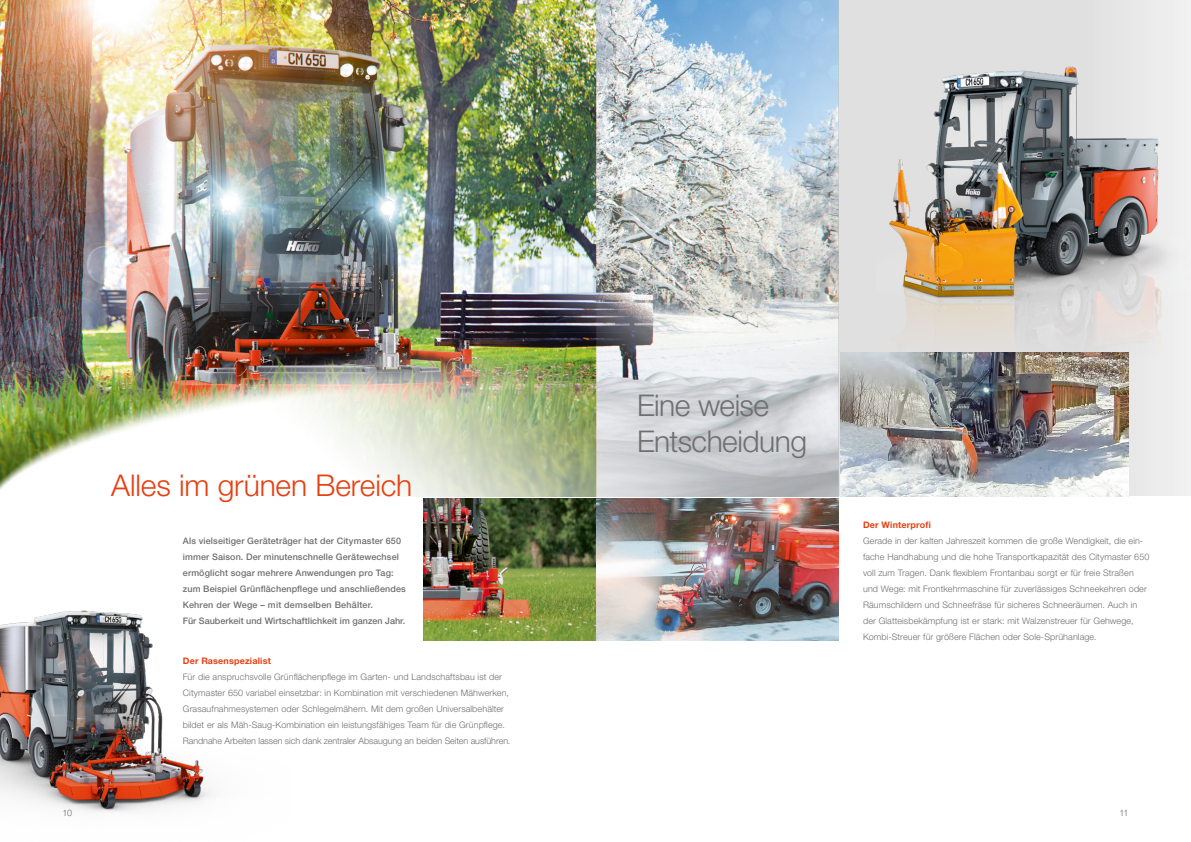
<style>
.page{position:relative;width:1191px;height:842px;background:#fff}
.page>*{position:absolute;margin:0;border:0;box-sizing:border-box;transform-origin:0 0}
.t1{font:300 30px/36px "Helvetica Neue LT Std";letter-spacing:-.02em;color:#706f6f}
.t2{font:300 30px "Helvetica Neue LT Std";letter-spacing:-.005em;color:#e74011}
.t3{font:300 9px/16px "Helvetica Neue LT Std";letter-spacing:.01em;color:#706f6f}
.t4{font:500 9px/16px "Helvetica Neue LT Std";letter-spacing:.01em;color:#706f6f}
.t5{font:700 9px "Helvetica Neue LT Std";letter-spacing:.02em;color:#e74011}
</style>
<div class="page">
<img style="left:0;top:0;width:838px;height:288px">
<div style="left:838px;top:0;width:353px;height:496px;background:linear-gradient(to right,#dedddd,#e9e8e8)"></div>
<img style="left:0;top:288px;width:838px;height:226px">
<img style="left:595px;top:498px;width:243px;height:142px">
<img style="left:424px;top:498px;width:171px;height:142px">
<img style="left:0;top:610px;width:212px;height:202px">
<img style="left:876px;top:49px;width:315px;height:332px">
<img style="left:840px;top:352px;width:288px;height:144px">
<h1 class="t2" style="left:111px;top:467px;width:302px">Alles im grünen Bereich</h1>
<p class="t4" style="left:183px;top:533px;width:224px">Als vielseitiger Geräteträger hat der Citymaster 650 immer Saison. Der minutenschnelle Gerätewechsel ermöglicht sogar mehrere Anwendungen pro Tag: zum Beispiel Grünflächenpflege und anschließendes Kehren der Wege – mit demselben Behälter.<br>Für Sauberkeit und Wirtschaftlichkeit im ganzen Jahr.</p>
<p class="t5" style="left:183px;top:655px;width:90px">Der Rasenspezialist</p>
<p class="t3" style="left:183px;top:669px;width:329px">Für die anspruchsvolle Grünflächenpflege im Garten- und Landschaftsbau ist der Citymaster 650 variabel einsetzbar: in Kombination mit verschiedenen Mähwerken, Grasaufnahmesystemen oder Schlegelmähern. Mit dem großen Universalbehälter bildet er als Mäh-Saug-Kombination ein leistungsfähiges Team für die Grünpflege.<br>Randnahe Arbeiten lassen sich dank zentraler Absaugung an beiden Seiten ausführen.</p>
<h1 class="t1" style="left:637px;top:387px;width:171px">Eine weise<br>Entscheidung</h1>
<p class="t5" style="left:863px;top:519px;width:69px">Der Winterprofi</p>
<p class="t3" style="left:863px;top:533px;width:288px">Gerade in der kalten Jahreszeit kommen die große Wendigkeit, die ein&shy;fache Handhabung und die hohe Transportkapazität des Citymaster 650 voll zum Tragen. Dank flexiblem Frontanbau sorgt er für freie Straßen und Wege: mit Frontkehrmaschine für zuverlässiges Schneekehren oder Räumschildern und Schneefräse für sicheres Schneeräumen. Auch in der Glatteisbekämpfung ist er stark: mit Walzenstreuer für Gehwege, Kombi-Streuer für größere Flächen oder Sole-Sprühanlage.</p>
<p class="t3" style="left:62px;top:805px;width:11px">10</p>
<p class="t3" style="left:1119px;top:805px;width:11px">11</p>
</div>
